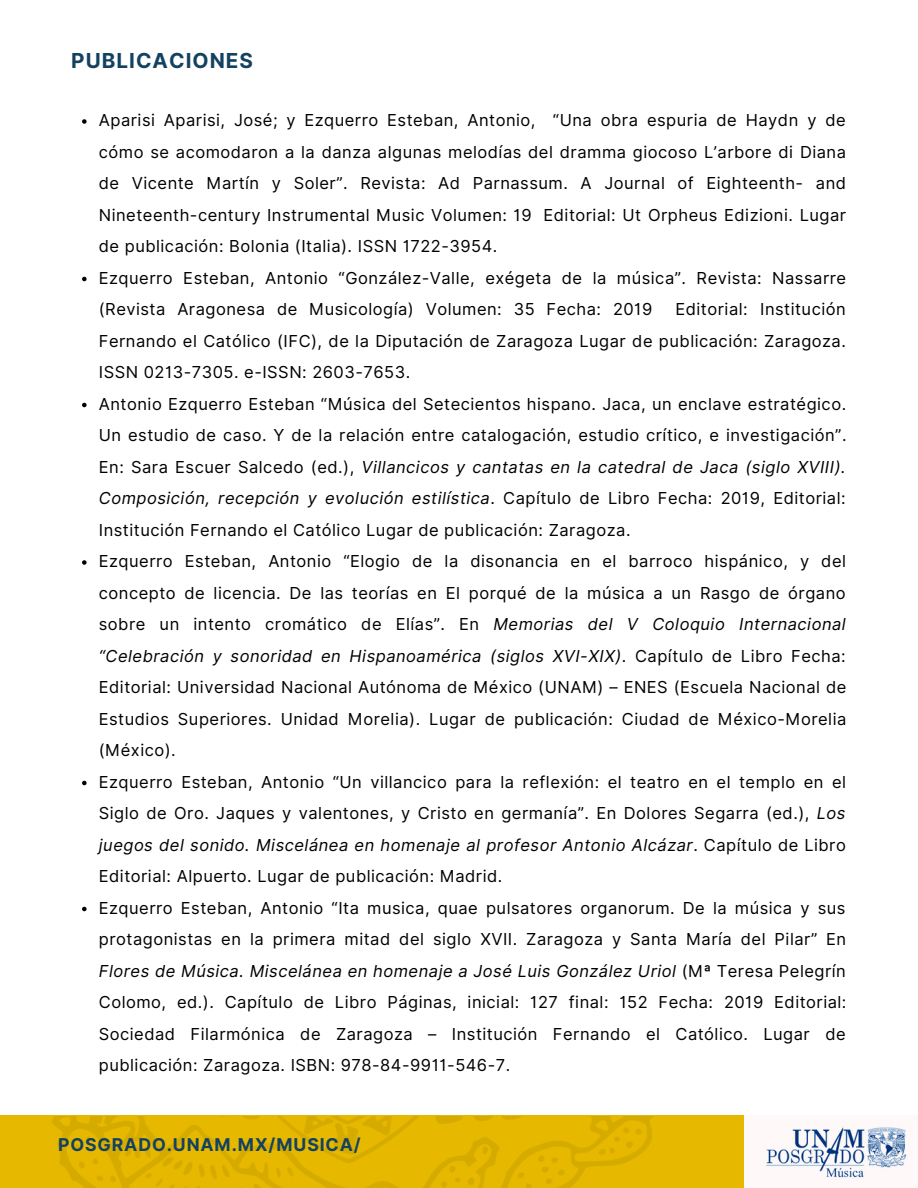
<style>
.page{position:relative;width:918px;height:1188px;background:#fff}
.page>*{position:absolute;margin:0;border:0;box-sizing:border-box;transform-origin:0 0}
.t1{font:700 20.7px "Inter";letter-spacing:.05em;color:#134261}
.t2{font:700 17.7px "Inter";letter-spacing:.05em;color:#134261}
.t3{font:16.5px/31.5px "Inter";letter-spacing:.03em;color:#000}
.s1{font-style:italic}
</style>
<div class="page">
<div style="left:0;top:1115px;width:918px;height:73px;background:linear-gradient(to bottom,#e2b501,#e4b601)"></div>
<img style="left:745px;top:1115px;width:173px;height:73px">
<svg style="left:82px;top:119px;width:5px;height:5px"></svg>
<svg style="left:82px;top:277px;width:5px;height:4px"></svg>
<svg style="left:82px;top:403px;width:5px;height:4px"></svg>
<svg style="left:82px;top:560px;width:5px;height:5px"></svg>
<svg style="left:82px;top:781px;width:5px;height:4px"></svg>
<svg style="left:82px;top:907px;width:5px;height:4px"></svg>
<p class="t1" style="left:71px;top:48px;width:183px">PUBLICACIONES</p>
<p class="t3" style="left:99px;top:104px;width:749px">Aparisi Aparisi, José; y Ezquerro Esteban, Antonio, “Una obra espuria de Haydn y de cómo se acomodaron a la danza algunas melodías del dramma giocoso L’arbore di Diana de Vicente Martín y Soler”. Revista: Ad Parnassum. A Journal of Eighteenth- and Nineteenth-century Instrumental Music Volumen: 19 Editorial: Ut Orpheus Edizioni. Lugar de publicación: Bolonia (Italia). ISSN 1722-3954.<br>Ezquerro Esteban, Antonio “González-Valle, exégeta de la música”. Revista: Nassarre (Revista Aragonesa de Musicología) Volumen: 35 Fecha: 2019</p>
<p class="t3" style="left:99px;top:293px;width:749px;text-indent:577px">Editorial: Institución Fernando el Católico (IFC), de la Diputación de Zaragoza Lugar de publicación: Zaragoza.<br>ISSN 0213-7305. e-ISSN: 2603-7653.<br>Antonio Ezquerro Esteban “Música del Setecientos hispano. Jaca, un enclave estratégico.<br>Un estudio de caso. Y de la relación entre catalogación, estudio crítico, e investigación”.<br>En: Sara Escuer Salcedo (ed.), <span class="s1">Villancicos y cantatas en la catedral de Jaca (siglo XVIII).<br>Composición, recepción y evolución estilística</span>. Capítulo de Libro Fecha: 2019, Editorial:<br>Institución Fernando el Católico Lugar de publicación: Zaragoza.<br>Ezquerro Esteban, Antonio “Elogio de la disonancia en el barroco hispánico, y del concepto de licencia. De las teorías en El porqué de la música a un Rasgo de órgano sobre un intento cromático de Elías”. En <span class="s1">Memorias del V Coloquio Internacional “Celebración y sonoridad en Hispanoamérica (siglos XVI-XIX)</span>. Capítulo de Libro Fecha:<br>Editorial: Universidad Nacional Autónoma de México (UNAM) – ENES (Escuela Nacional de Estudios Superiores. Unidad Morelia). Lugar de publicación: Ciudad de México-Morelia (México).<br>Ezquerro Esteban, Antonio “Un villancico para la reflexión: el teatro en el templo en el Siglo de Oro. Jaques y valentones, y Cristo en germanía”. En Dolores Segarra (ed.), <span class="s1">Los juegos del sonido. Miscelánea en homenaje al profesor Antonio Alcázar</span>. Capítulo de Libro Editorial: Alpuerto. Lugar de publicación: Madrid.<br>Ezquerro Esteban, Antonio “Ita musica, quae pulsatores organorum. De la música y sus protagonistas en la primera mitad del siglo XVII. Zaragoza y Santa María del Pilar” En <span class="s1">Flores de Música. Miscelánea en homenaje a José Luis González Uriol</span> (Mª Teresa Pelegrín Colomo, ed.). Capítulo de Libro Páginas, inicial: 127 final: 152 Fecha: 2019 Editorial:<br>Sociedad Filarmónica de Zaragoza – Institución Fernando el Católico. Lugar de publicación: Zaragoza. ISBN: 978-84-9911-546-7.</p>
<p class="t2" style="left:58px;top:1134px;width:304px">POSGRADO.UNAM.MX/MUSICA/</p>
</div>
